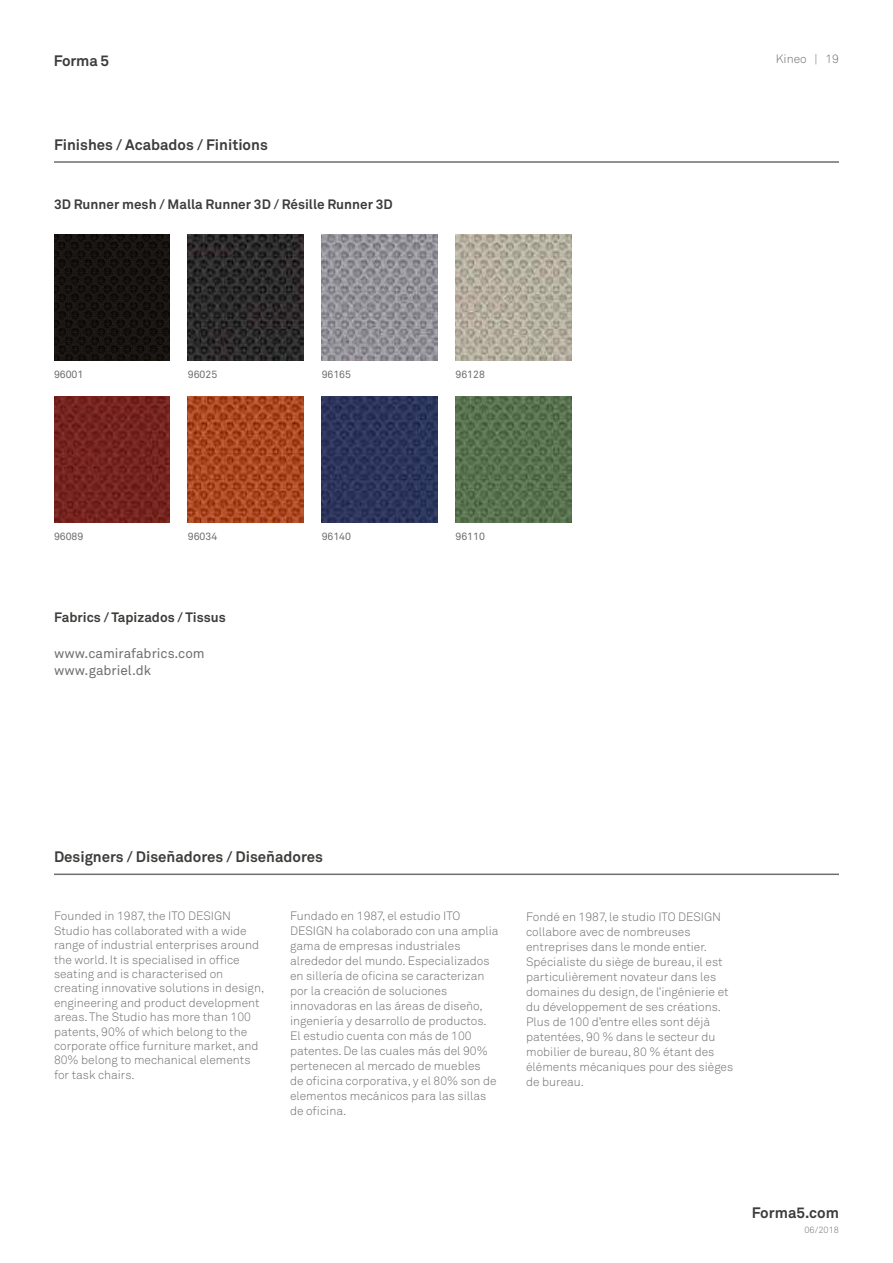
<style>
.page{position:relative;width:893px;height:1263px;background:#fff}
.page>*{position:absolute;margin:0;border:0;box-sizing:border-box;transform-origin:0 0}
.t1{font:700 15px "Akkurat";color:#3c3c3a}
.t2{font:700 13.5px "Akkurat";color:#3c3c3a}
.t3{font:13.5px/16.5px "Akkurat";color:#6e6e6e}
.t4{font:300 12px/15px "Akkurat";color:#6e6e6e}
.t5{font:10.5px "Akkurat";color:#6e6e6e}
.t6{font:300 9px "Akkurat";color:#6e6e6e}
</style>
<div class="page">
<hr style="left:54px;top:873px;width:785px;height:2px;background:#6e6e6e">
<hr style="left:54px;top:161px;width:785px;height:2px;background:#6e6e6e">
<img style="left:54px;top:234px;width:116px;height:126px">
<img style="left:54px;top:396px;width:116px;height:126px">
<img style="left:455px;top:234px;width:116px;height:126px">
<img style="left:455px;top:396px;width:116px;height:126px">
<img style="left:322px;top:234px;width:115px;height:126px">
<img style="left:322px;top:396px;width:115px;height:126px">
<img style="left:188px;top:234px;width:116px;height:126px">
<img style="left:188px;top:396px;width:116px;height:126px">
<p class="t1" style="left:54px;top:51px;width:57px">Forma 5</p>
<p class="t1" style="left:54px;top:135px;width:215px">Finishes / Acabados / Finitions</p>
<p class="t2" style="left:54px;top:196px;width:340px">3D Runner mesh / Malla Runner 3D / Résille Runner 3D</p>
<p class="t5" style="left:54px;top:368px;width:31px">96001</p>
<p class="t5" style="left:54px;top:530px;width:31px">96089</p>
<p class="t5" style="left:188px;top:368px;width:31px">96025</p>
<p class="t5" style="left:188px;top:530px;width:31px">96034</p>
<p class="t2" style="left:54px;top:609px;width:173px">Fabrics / Tapizados / Tissus</p>
<p class="t3" style="left:54px;top:645px;width:152px">www.camirafabrics.com www.gabriel.dk</p>
<p class="t5" style="left:322px;top:368px;width:31px">96165</p>
<p class="t5" style="left:322px;top:530px;width:31px">96140</p>
<p class="t5" style="left:455px;top:368px;width:31px">96128</p>
<p class="t5" style="left:455px;top:530px;width:31px">96110</p>
<p class="t4" style="left:776px;top:51px;width:65px">Kineo | 19</p>
<p class="t1" style="left:54px;top:848px;width:271px">Designers / Diseñadores / Diseñadores</p>
<p class="t4" style="left:54px;top:909px;width:212px;line-height:14.4px">Founded in 1987, the ITO DESIGN Studio has collaborated with a wide range of industrial enterprises around the world. It is specialised in office seating and is characterised on creating innovative solutions in design, engineering and product development areas. The Studio has more than 100 patents, 90% of which belong to the corporate office furniture market, and 80% belong to mechanical elements for task chairs.</p>
<p class="t4" style="left:526px;top:909px;width:209px">Fondé en 1987, le studio ITO DESIGN collabore avec de nombreuses entreprises dans le monde entier.<br>Spécialiste du siège de bureau, il est particulièrement novateur dans les domaines du design, de l’ingénierie et du développement de ses créations.<br>Plus de 100 d’entre elles sont déjà patentées, 90 % dans le secteur du mobilier de bureau, 80 % étant des éléments mécaniques pour des sièges de bureau.</p>
<p class="t4" style="left:290px;top:908px;width:210px">Fundado en 1987, el estudio ITO<br>DESIGN ha colaborado con una amplia gama de empresas industriales alrededor del mundo. Especializados en sillería de oficina se caracterizan por la creación de soluciones innovadoras en las áreas de diseño, ingeniería y desarrollo de productos.<br>El estudio cuenta con más de 100 patentes. De las cuales más del 90% pertenecen al mercado de muebles<br>de oficina corporativa, y el 80% son de elementos mecánicos para las sillas de oficina.</p>
<p class="t1" style="left:752px;top:1203px;width:89px">Forma5.com</p>
<p class="t6" style="left:804px;top:1224px;width:36px">06/2018</p>
</div>
